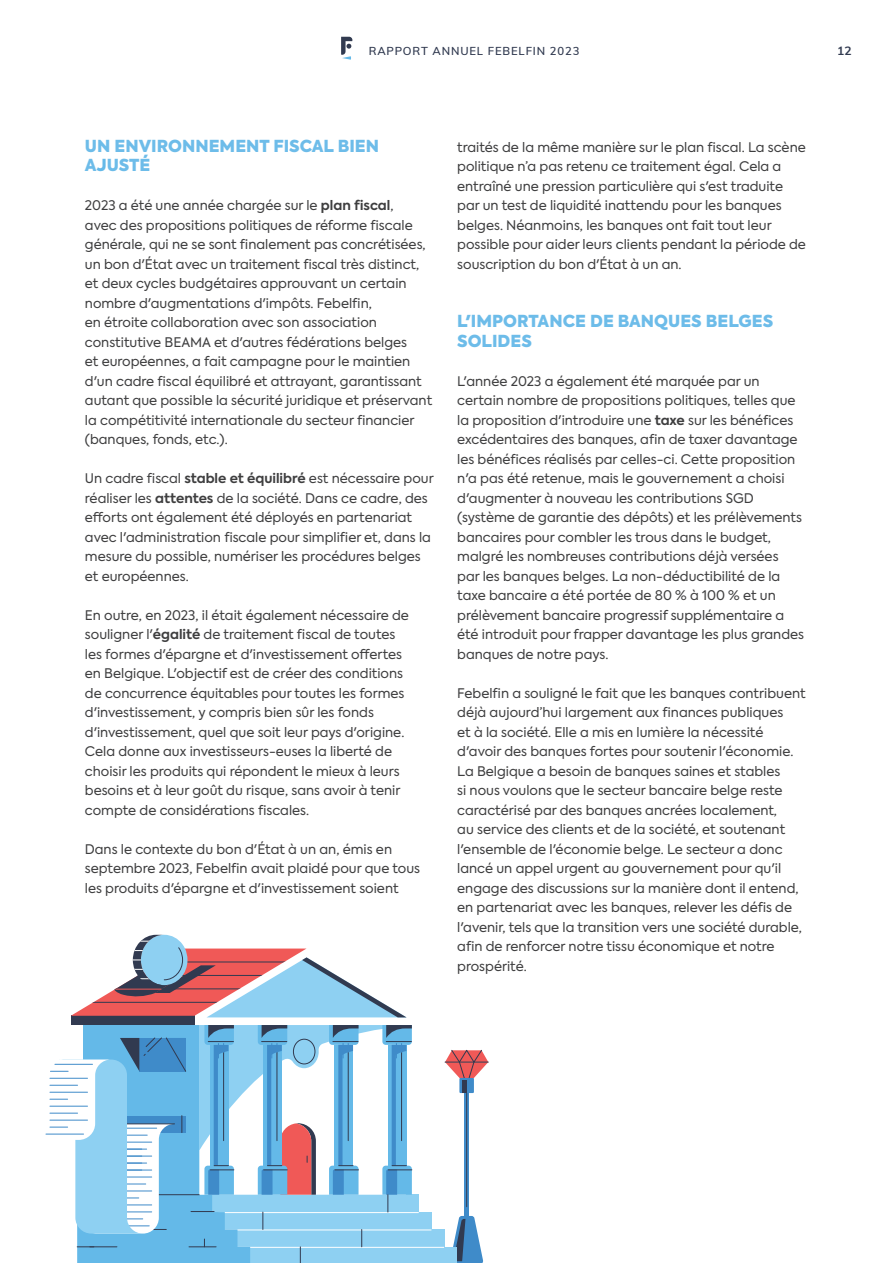
<style>
.page{position:relative;width:893px;height:1263px;background:#fff}
.page>*{position:absolute;margin:0;border:0;box-sizing:border-box;transform-origin:0 0}
.Body{font:900 16.5px/19.5px "Axiforma";color:#6dbce9}
.Body-2{font:13.2px/19.5px "Axiforma";color:#3e3e3f}
.t1{font:700 12px "Muli";color:#313a50}
.t2{font:600 11.25px "Muli";letter-spacing:.075em;color:#313a50}
.s1{color:#64b9e8}
.s2{font-weight:700}
</style>
<div class="page">
<svg style="left:341px;top:37px;width:11px;height:23px"></svg>
<svg style="left:464px;top:1093px;width:5px;height:123px"></svg>
<hr style="left:466px;top:1091px;width:1px;height:116px;background:#313a50">
<svg style="left:445px;top:1049px;width:43px;height:29px"></svg>
<hr style="left:445px;top:1062px;width:43px;height:1px;background:#313a50">
<div style="left:459px;top:1078px;width:15px;height:15px;background:#3f8bc9"></div>
<div style="left:462px;top:1081px;width:5px;height:12px;background:#313a50"></div>
<svg style="left:453px;top:1216px;width:30px;height:47px"></svg>
<div style="left:182px;top:1212px;width:249px;height:17px;background:#8ed0f2"></div>
<div style="left:182px;top:1229px;width:262px;height:18px;background:#8ed0f2"></div>
<div style="left:182px;top:1247px;width:275px;height:16px;background:#8ed0f2"></div>
<hr style="left:218px;top:1247px;width:226px;height:1px;background:#fff">
<hr style="left:218px;top:1230px;width:213px;height:1px;background:#fff">
<svg style="left:45px;top:935px;width:374px;height:328px"></svg>
<p class="t2" style="left:369px;top:42px;width:212px">RAPPORT ANNUEL FEBELFIN 2023</p>
<p class="t1" style="left:837px;top:42px;width:16px">12</p>
<p class="Body" style="left:85px;top:136px;width:296px">UN ENVIRONNEMENT FISCAL BIEN<br>A<span class="s1">J</span>USTÉ</p>
<p class="Body-2" style="left:85px;top:196px;width:349px">2023 a été une année chargée sur le <span class="s2">plan fiscal</span>,<br>avec des propositions politiques de réforme fiscale générale, qui ne se sont finalement pas concrétisées, un bon d'État avec un traitement fiscal très distinct, et deux cycles budgétaires approuvant un certain nombre d'augmentations d'impôts. Febelfin,<br>en étroite collaboration avec son association constitutive BEAMA et d'autres fédérations belges<br>et européennes, a fait campagne pour le maintien d'un cadre fiscal équilibré et attrayant, garantissant autant que possible la sécurité juridique et préservant la compétitivité internationale du secteur financier (banques, fonds, etc.).</p>
<p class="Body-2" style="left:85px;top:469px;width:350px">Un cadre fiscal <span class="s2">stable et équilibré</span> est nécessaire pour réaliser les <span class="s2">attentes</span> de la société. Dans ce cadre, des efforts ont également été déployés en partenariat avec l'administration fiscale pour simplifier et, dans la mesure du possible, numériser les procédures belges et européennes.</p>
<p class="Body-2" style="left:85px;top:605px;width:325px">En outre, en 2023, il était également nécessaire de souligner l'<span class="s2">égalité</span> de traitement fiscal de toutes les formes d'épargne et d'investissement offertes en Belgique. L'objectif est de créer des conditions de concurrence équitables pour toutes les formes d'investissement, y compris bien sûr les fonds d'investissement, quel que soit leur pays d'origine.<br>Cela donne aux investisseurs-euses la liberté de choisir les produits qui répondent le mieux à leurs besoins et à leur goût du risque, sans avoir à tenir compte de considérations fiscales.</p>
<p class="Body-2" style="left:85px;top:839px;width:337px">Dans le contexte du bon d'État à un an, émis en septembre 2023, Febelfin avait plaidé pour que tous les produits d'épargne et d'investissement soient</p>
<p class="Body-2" style="left:457px;top:137px;width:350px">traités de la même manière sur le plan fiscal. La scène politique n’a pas retenu ce traitement égal. Cela a entraîné une pression particulière qui s'est traduite par un test de liquidité inattendu pour les banques belges. Néanmoins, les banques ont fait tout leur possible pour aider leurs clients pendant la période de souscription du bon d'État à un an.</p>
<p class="Body" style="left:457px;top:311px;width:318px">L'IMPORTANCE DE BANQUES BELGES<br>SOLIDES</p>
<p class="Body-2" style="left:457px;top:371px;width:348px">L'année 2023 a également été marquée par un certain nombre de propositions politiques, telles que la proposition d'introduire une <span class="s2">taxe</span> sur les bénéfices excédentaires des banques, afin de taxer davantage les bénéfices réalisés par celles-ci. Cette proposition n'a pas été retenue, mais le gouvernement a choisi d'augmenter à nouveau les contributions SGD (système de garantie des dépôts) et les prélèvements bancaires pour combler les trous dans le budget, malgré les nombreuses contributions déjà versées par les banques belges. La non-déductibilité de la taxe bancaire a été portée de 80 % à 100 % et un prélèvement bancaire progressif supplémentaire a été introduit pour frapper davantage les plus grandes banques de notre pays.</p>
<p class="Body-2" style="left:457px;top:683px;width:350px">Febelfin a souligné le fait que les banques contribuent déjà aujourd’hui largement aux finances publiques<br>et à la société. Elle a mis en lumière la nécessité d'avoir des banques fortes pour soutenir l'économie.<br>La Belgique a besoin de banques saines et stables<br>si nous voulons que le secteur bancaire belge reste caractérisé par des banques ancrées localement,<br>au service des clients et de la société, et soutenant l'ensemble de l'économie belge. Le secteur a donc lancé un appel urgent au gouvernement pour qu'il engage des discussions sur la manière dont il entend, en partenariat avec les banques, relever les défis de l'avenir, tels que la transition vers une société durable, afin de renforcer notre tissu économique et notre prospérité.</p>
</div>
